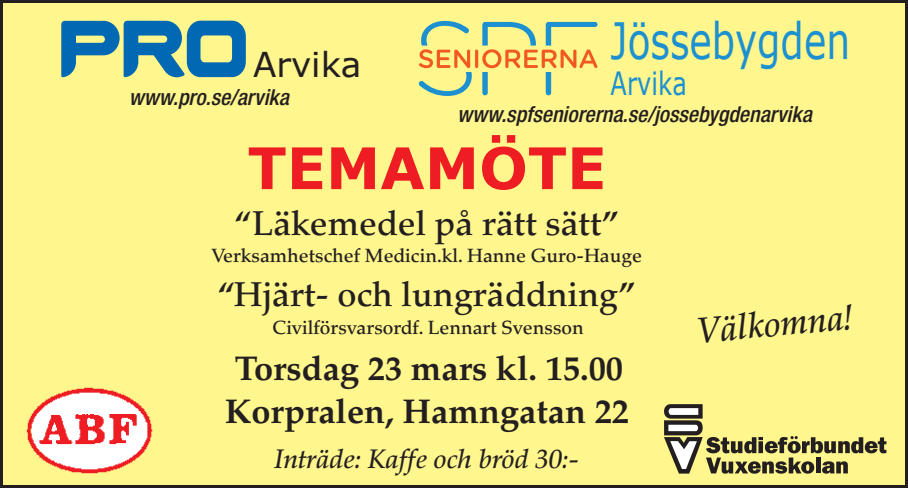
<style>
.page{position:relative;width:908px;height:488px;background:#fff}
.page>*{position:absolute;margin:0;border:0;box-sizing:border-box;transform-origin:0 0}
.t1{font:700 57.2px "Verdana";color:#ee1d23}
.t2{font:50px "Verdana";color:#1d90d0;scale:.75 1}
.t3{font:italic 500 36px "Palatino";color:#231f20;scale:.95 1}
.t4{font:500 34.4px "Palatino";color:#231f20}
.t5{font:700 34.4px/42.8px "Palatino";color:#231f20}
.t6{font:34.4px "Verdana";color:#231f20}
.t7{font:32px "Verdana";color:#1d90d0;scale:.75 1}
.t8{font:italic 500 26.8px "Palatino";color:#231f20}
.t9{font:italic 500 condensed 22px "Helvetica Neue LT Std";color:#231f20}
.t10{font:500 19.2px "Palatino";color:#231f20}
</style>
<div class="page">
<div style="left:2px;top:2px;width:904px;height:484px;background:#fff68d"></div>
<div style="left:0;top:0;width:907px;height:488px;border:3px solid #231f20"></div>
<img style="left:26px;top:387px;width:127px;height:87px">
<svg style="left:664px;top:404px;width:222px;height:69px"></svg>
<svg style="left:61px;top:21px;width:185px;height:56px"></svg>
<svg style="left:418px;top:21px;width:53px;height:75px"></svg>
<hr style="left:475px;top:49px;width:3px;height:19px;background:#f15921;border-radius:2px">
<svg style="left:482px;top:22px;width:115px;height:73px"></svg>
<h3 class="t6" style="left:253px;top:42px;width:110px">Arvika</h3>
<p class="t9" style="left:129px;top:84px;width:162px">www.pro.se/arvika</p>
<h2 class="t2" style="left:610px;top:9px;width:321px">Jössebygden</h2>
<h3 class="t7" style="left:610px;top:63px;width:103px">Arvika</h3>
<p class="t9" style="left:457px;top:101px;width:356px">www.spfseniorerna.se/jossebygdenarvika</p>
<h1 class="t1" style="left:247px;top:132px;width:360px">TEMAMÖTE</h1>
<h3 class="t4" style="left:235px;top:203px;width:385px">“Läkemedel på rätt sätt”</h3>
<p class="t10" style="left:211px;top:244px;width:432px">Verksamhetschef Medicin.kl. Hanne Guro-Hauge</p>
<h3 class="t4" style="left:218px;top:274px;width:418px">“Hjärt- och lungräddning”</h3>
<p class="t10" style="left:272px;top:316px;width:313px">Civilförsvarsordf. Lennart Svensson</p>
<h3 class="t5" style="left:225px;top:347px;width:405px">Torsdag 23 mars kl. 15.00<br>Korpralen, Hamngatan 22</h3>
<h3 class="t8" style="left:274px;top:443px;width:306px">Inträde: Kaffe och bröd 30:-</h3>
<h3 class="t3" style="left:695px;top:309px;width:164px;rotate:-5deg">Välkomna!</h3>
</div>
